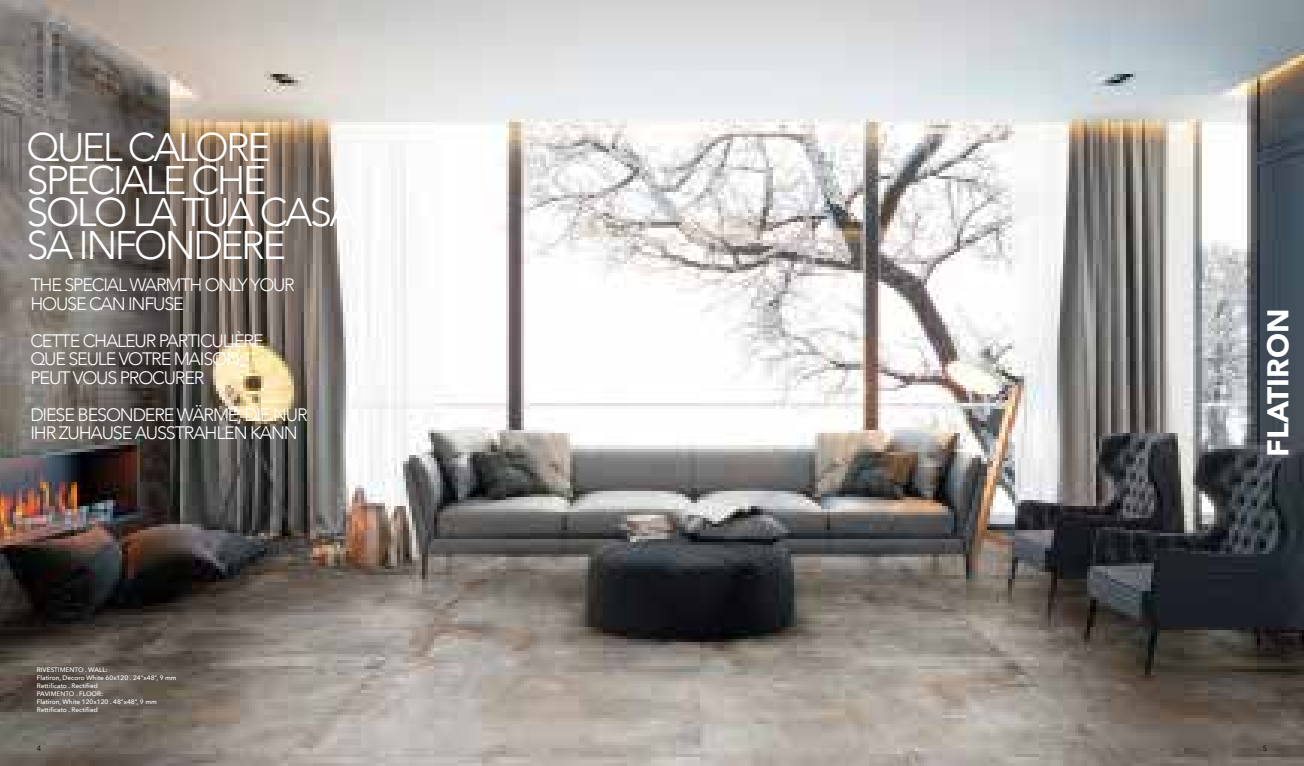
<style>
.page{position:relative;width:1304px;height:766px;background:#fff}
.page>*{position:absolute;margin:0;border:0;box-sizing:border-box;transform-origin:0 0}
.t1{font:300 39.8px/32.5px "Avenir";letter-spacing:-.065em;color:#fff}
.t2{font:900 30px "Avenir";color:#fff}
.t3{font:300 18px/18.5px "Avenir";letter-spacing:-.065em;color:#fff}
.t4{font:7.5px "Avenir Next";color:#000}
.t5{font:500 6.5px/7.8px "Avenir Next";color:#fff}
</style>
<div class="page">
<img style="left:0;top:0;width:1304px;height:765px">
<h1 class="t1" style="left:27px;top:131px;width:332px">QUEL CALORE<br>SPECIALE CHE<br>SOLO LA TUA CASA<br>SA INFONDERE</h1>
<p class="t3" style="left:30px;top:275px;width:266px">THE SPECIAL WARMTH ONLY YOUR<br>HOUSE CAN INFUSE</p>
<p class="t3" style="left:30px;top:331px;width:235px">CETTE CHALEUR PARTICULIÈRE<br>QUE SEULE VOTRE MAISON<br>PEUT VOUS PROCURER</p>
<p class="t3" style="left:30px;top:405px;width:279px">DIESE BESONDERE WÄRME, DIE NUR<br>IHR ZUHAUSE AUSSTRAHLEN KANN</p>
<p class="t5" style="left:37px;top:666px;width:141px">RIVESTIMENTO . WALL:<br>Flatiron, Decoro White 60x120 . 24”x48”, 9 mm<br>Rettificato . Rectified<br>PAVIMENTO . FLOOR:<br>Flatiron, White 120x120 . 48”x48”, 9 mm<br>Rettificato . Rectified</p>
<h2 class="t2" style="left:1252px;top:457px;width:150px;rotate:-90deg">FLATIRON</h2>
<p class="t4" style="left:37px;top:742px;width:6px">4</p>
<p class="t4" style="left:1263px;top:742px;width:6px">5</p>
</div>
